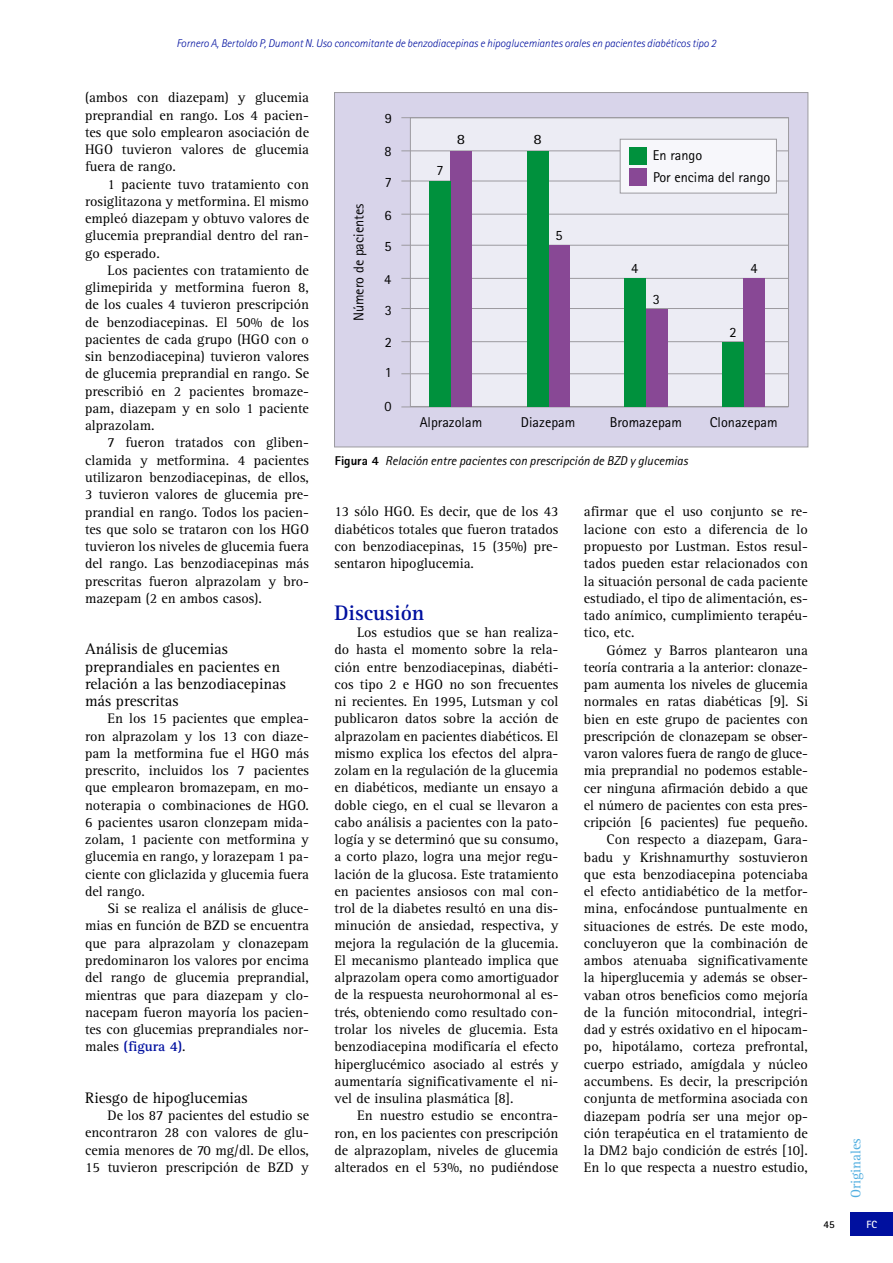
<style>
.page{position:relative;width:893px;height:1263px;background:#fff}
.page>*{position:absolute;margin:0;border:0;box-sizing:border-box;transform-origin:0 0}
.t1{font:700 21.75px "Rotis Serif";color:#00109f}
.t2{font:15.75px/17.2px "Rotis Serif";color:#000}
.t3{font:14.25px/17.2px "Rotis Serif";color:#000;text-align:justify}
.t4{font:14.25px/30.5px "Rotis Sans Serif W1 G";color:#000}
.t5{font:14.25px "Rotis Serif";color:#51aee0}
.t6{font:14.25px "Rotis Sans Serif W1 G";color:#000;scale:1.17 1}
.t7{font:13.95px "Rotis Sans Serif W1 G";color:#000}
.t8{font:italic 12.75px "Rotis Sans Serif";color:#000}
.t9{font:italic 300 11.25px "Rotis Sans Serif";letter-spacing:-.005em;color:#00109f}
.t10{font:700 10.5px "Rotis Sans Serif";color:#000}
.t11{font:700 10.5px "Rotis Sans Serif";color:#fff}
.s1{font-weight:700;color:#00109f}
.s2{font-weight:800;font-style:normal}
</style>
<div class="page">
<div style="left:850px;top:1212px;width:43px;height:23px;background:#00109f"></div>
<div style="left:334px;top:92px;width:474px;height:355px;background:#d8d4ea;border:1px solid #9c9ba0"></div>
<div style="left:410px;top:118px;width:378px;height:288px;background:#ececf4"></div>
<hr style="left:401px;top:117px;width:387px;height:1px;background:#9c9a9f">
<hr style="left:401px;top:150px;width:387px;height:1px;background:#9c9a9f">
<hr style="left:401px;top:181px;width:387px;height:1px;background:#9c9a9f">
<hr style="left:401px;top:214px;width:387px;height:1px;background:#9c9a9f">
<hr style="left:401px;top:245px;width:387px;height:1px;background:#9c9a9f">
<hr style="left:401px;top:278px;width:387px;height:1px;background:#9c9a9f">
<hr style="left:401px;top:308px;width:387px;height:1px;background:#9c9a9f">
<hr style="left:401px;top:341px;width:387px;height:1px;background:#9c9a9f">
<hr style="left:401px;top:373px;width:387px;height:1px;background:#9c9a9f">
<hr style="left:401px;top:407px;width:387px;height:1px;background:#9c9a9f">
<div style="left:620px;top:139px;width:156px;height:54px;background:#f7f7fb"></div>
<div style="left:620px;top:139px;width:157px;height:54px;border:1px solid #9c9a9f"></div>
<div style="left:629px;top:147px;width:17px;height:17px;background:#00913d"></div>
<div style="left:629px;top:168px;width:17px;height:17px;background:#884895"></div>
<div style="left:646px;top:308px;width:21px;height:98px;background:#884895"></div>
<div style="left:625px;top:278px;width:21px;height:128px;background:#00913d"></div>
<div style="left:450px;top:151px;width:22px;height:255px;background:#884895"></div>
<div style="left:429px;top:181px;width:21px;height:225px;background:#00913d"></div>
<div style="left:548px;top:245px;width:21px;height:161px;background:#884895"></div>
<div style="left:527px;top:151px;width:21px;height:255px;background:#00913d"></div>
<div style="left:744px;top:278px;width:21px;height:128px;background:#884895"></div>
<div style="left:722px;top:342px;width:22px;height:64px;background:#00913d"></div>
<p class="t9" style="left:177px;top:36px;width:541px">Fornero A, Bertoldo P, Dumont N. Uso concomitante de benzodiacepinas e hipoglucemiantes orales en pacientes diabéticos tipo 2</p>
<p class="t3" style="left:85px;top:89px;width:225px">(ambos con diazepam) y glucemia preprandial en rango. Los 4 pacien&shy;tes que solo emplearon asociación de HGO tuvieron valores de glucemia fuera de rango.</p>
<p class="t3" style="left:85px;top:176px;width:225px;text-indent:23px">1 paciente tuvo tratamiento con rosiglitazona y metformina. El mismo empleó diazepam y obtuvo valores de glucemia preprandial dentro del ran&shy;go esperado.</p>
<p class="t3" style="left:85px;top:262px;width:225px;text-indent:23px">Los pacientes con tratamiento de glimepirida y metformina fueron 8, de los cuales 4 tuvieron prescripción de benzodiacepinas. El 50% de los pacientes de cada grupo (HGO con o sin benzodiacepina) tuvieron valores de glucemia preprandial en rango. Se prescribió en 2 pacientes bromaze&shy;pam, diazepam y en solo 1 paciente alprazolam.</p>
<p class="t3" style="left:85px;top:434px;width:225px;text-indent:23px">7 fueron tratados con gliben&shy;clamida y metformina. 4 pacientes utilizaron benzodiacepinas, de ellos, 3 tuvieron valores de glucemia pre&shy;prandial en rango. Todos los pacien&shy;tes que solo se trataron con los HGO tuvieron los niveles de glucemia fuera del rango. Las benzodiacepinas más prescritas fueron alprazolam y bro&shy;mazepam (2 en ambos casos).</p>
<p class="t2" style="left:85px;top:641px;width:202px">Análisis de glucemias preprandiales en pacientes en relación a las benzodiacepinas más prescritas</p>
<p class="t3" style="left:85px;top:710px;width:225px;text-indent:23px">En los 15 pacientes que emplea&shy;ron alprazolam y los 13 con diaze&shy;pam la metformina fue el HGO más prescrito, incluidos los 7 pacientes que emplearon bromazepam, en mo&shy;noterapia o combinaciones de HGO.<br>6 pacientes usaron clonzepam mida&shy;zolam, 1 paciente con metformina y glucemia en rango, y lorazepam 1 pa&shy;ciente con gliclazida y glucemia fuera del rango.</p>
<p class="t3" style="left:85px;top:900px;width:225px;text-indent:23px">Si se realiza el análisis de gluce&shy;mias en función de BZD se encuentra que para alprazolam y clonazepam predominaron los valores por encima del rango de glucemia preprandial, mientras que para diazepam y clo&shy;nacepam fueron mayoría los pacien&shy;tes con glucemias preprandiales nor&shy;males <span class="s1">(figura 4)</span>.</p>
<p class="t2" style="left:85px;top:1089px;width:164px">Riesgo de hipoglucemias</p>
<p class="t3" style="left:85px;top:1107px;width:225px;text-indent:23px">De los 87 pacientes del estudio se encontraron 28 con valores de glu&shy;cemia menores de 70 mg/dl. De ellos, 15 tuvieron prescripción de BZD y</p>
<p class="t4" style="left:343px;top:321px;width:119px;rotate:-90deg">Número de pacientes</p>
<p class="t4" style="left:385px;top:103px;width:9px">9</p>
<p class="t4" style="left:385px;top:136px;width:9px">8<br>7</p>
<p class="t4" style="left:384px;top:200px;width:9px">6<br>5</p>
<p class="t7" style="left:384px;top:271px;width:9px">4</p>
<p class="t4" style="left:385px;top:295px;width:9px">3</p>
<p class="t4" style="left:385px;top:327px;width:9px">2<br>1</p>
<p class="t4" style="left:384px;top:391px;width:9px">0</p>
<p class="t4" style="left:436px;top:155px;width:9px">7</p>
<p class="t6" style="left:457px;top:131px;width:9px">8</p>
<p class="t6" style="left:533px;top:131px;width:9px">8</p>
<p class="t4" style="left:556px;top:220px;width:9px">5</p>
<p class="t4" style="left:653px;top:145px;width:119px;line-height:21.1px">En rango<br>Por encima del rango</p>
<p class="t4" style="left:631px;top:253px;width:9px">4</p>
<p class="t4" style="left:653px;top:284px;width:9px">3</p>
<p class="t4" style="left:750px;top:253px;width:9px">4</p>
<p class="t4" style="left:730px;top:317px;width:9px">2</p>
<p class="t4" style="left:420px;top:407px;width:64px">Alprazolam</p>
<p class="t4" style="left:521px;top:407px;width:56px">Diazepam</p>
<p class="t4" style="left:610px;top:407px;width:74px">Bromazepam</p>
<p class="t4" style="left:710px;top:407px;width:69px">Clonazepam</p>
<p class="t8" style="left:335px;top:453px;width:354px"><span class="s2">Figura 4</span> Relación entre pacientes con prescripción de BZD y glucemias</p>
<p class="t3" style="left:334px;top:503px;width:225px">13 sólo HGO. Es decir, que de los 43 diabéticos totales que fueron tratados con benzodiacepinas, 15 (35%) pre&shy;sentaron hipoglucemia.</p>
<h1 class="t1" style="left:334px;top:600px;width:91px">Discusión</h1>
<p class="t3" style="left:334px;top:624px;width:225px;text-indent:23px">Los estudios que se han realiza&shy;do hasta el momento sobre la rela&shy;ción entre benzodiacepinas, diabéti&shy;cos tipo 2 e HGO no son frecuentes ni recientes. En 1995, Lutsman y col publicaron datos sobre la acción de alprazolam en pacientes diabéticos. El mismo explica los efectos del alpra&shy;zolam en la regulación de la glucemia en diabéticos, mediante un ensayo a doble ciego, en el cual se llevaron a cabo análisis a pacientes con la pato&shy;logía y se determinó que su consumo, a corto plazo, logra una mejor regu&shy;lación de la glucosa. Este tratamiento en pacientes ansiosos con mal con&shy;trol de la diabetes resultó en una dis&shy;minución de ansiedad, respectiva, y mejora la regulación de la glucemia.<br>El mecanismo planteado implica que alprazolam opera como amortiguador de la respuesta neurohormonal al es&shy;trés, obteniendo como resultado con&shy;trolar los niveles de glucemia. Esta benzodiacepina modificaría el efecto hiperglucémico asociado al estrés y aumentaría significativamente el ni&shy;vel de insulina plasmática [8].</p>
<p class="t3" style="left:334px;top:1107px;width:225px;text-indent:23px">En nuestro estudio se encontra&shy;ron, en los pacientes con prescripción de alprazoplam, niveles de glucemia alterados en el 53%, no pudiéndose</p>
<p class="t3" style="left:584px;top:503px;width:225px">afirmar que el uso conjunto se re&shy;lacione con esto a diferencia de lo propuesto por Lustman. Estos resul&shy;tados pueden estar relacionados con la situación personal de cada paciente estudiado, el tipo de alimentación, es&shy;tado anímico, cumplimiento terapéu&shy;tico, etc.</p>
<p class="t3" style="left:584px;top:642px;width:225px;text-align:right">Gómez y Barros plantearon una teoría contraria a la anterior: clonaze&shy;pam aumenta los niveles de glucemia normales en ratas diabéticas [9]. Si bien en este grupo de pacientes con prescripción de clonazepam se obser&shy;varon valores fuera de rango de gluce&shy;mia preprandial no podemos estable&shy;cer ninguna afirmación debido a que el número de pacientes con esta pres&shy;cripción [6 pacientes) fue pequeño.<br>Con respecto a diazepam, Gara&shy;badu y Krishnamurthy sostuvieron que esta benzodiacepina potenciaba el efecto antidiabético de la metfor&shy;mina, enfocándose puntualmente en situaciones de estrés. De este modo, concluyeron que la combinación de ambos atenuaba significativamente la hiperglucemia y además se obser&shy;vaban otros beneficios como mejoría de la función mitocondrial, integri&shy;dad y estrés oxidativo en el hipocam&shy;po, hipotálamo, corteza prefrontal, cuerpo estriado, amígdala y núcleo accumbens. Es decir, la prescripción conjunta de metformina asociada con diazepam podría ser una mejor op&shy;ción terapéutica en el tratamiento de la DM2 bajo condición de estrés [10].<br>En lo que respecta a nuestro estudio,</p>
<p class="t5" style="left:848px;top:1198px;width:61px;rotate:-90deg">Originales</p>
<p class="t10" style="left:823px;top:1217px;width:13px">45</p>
<p class="t11" style="left:866px;top:1217px;width:12px">FC</p>
</div>
